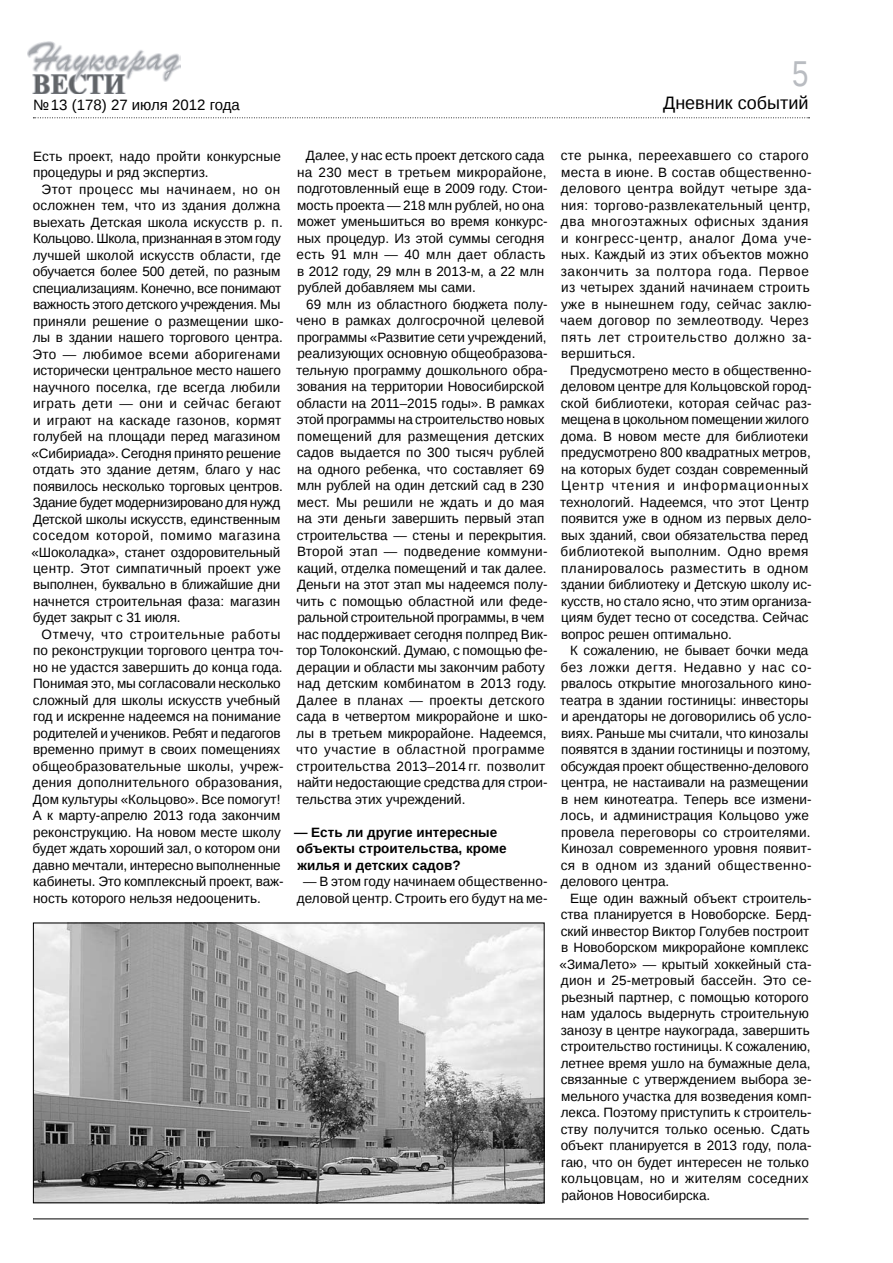
<style>
.page{position:relative;width:893px;height:1263px;background:#fff}
.page>*{position:absolute;margin:0;border:0;box-sizing:border-box;transform-origin:0 0}
.t1{font:36px "Liberation Sans Narrow";color:#b9bcc1}
.t2{font:18px "Liberation Sans";color:#000}
.t3{font:15px "Liberation Sans";color:#000}
.t4{font:13.5px/16.5px "Liberation Sans";color:#000}
.t5{font:13.5px/16.5px "Liberation Sans";letter-spacing:.025em;color:#000}
.t6{font:700 13.5px/16.5px "Liberation Sans";color:#000}
</style>
<div class="page">
<hr style="left:33px;top:1218px;width:775px;height:1px;background:#000">
<img style="left:28px;top:42px;width:153px;height:51px">
<svg style="left:33px;top:117px;width:776px;height:1px"></svg>
<img style="left:35px;top:925px;width:508px;height:276px">
<div style="left:33px;top:923px;width:512px;height:280px;border:1px solid #000"></div>
<p class="t3" style="left:33px;top:96px;width:208px">№ 13 (178) 27 июля 2012 года</p>
<h1 class="t1" style="left:792px;top:53px;width:18px">5</h1>
<h2 class="t2" style="left:663px;top:93px;width:147px">Дневник событий</h2>
<p class="t4" style="left:33px;top:148px;width:249px">Есть проект, надо пройти конкурсные процедуры и ряд экспертиз.</p>
<p class="t4" style="left:32px;top:181px;width:254px;text-indent:10px">Этот процесс мы начинаем, но он осложнен тем, что из здания должна выехать Детская школа искусств р. п.<br>Кольцово. Школа, признанная в этом году лучшей школой искусств области, где обучается более 500 детей, по разным специализациям. Конечно, все понимают важность этого детского учреждения. Мы приняли решение о размещении шко&shy;лы в здании нашего торгового центра.<br>Это — любимое всеми аборигенами исторически центральное место нашего научного поселка, где всегда любили играть дети — они и сейчас бегают и играют на каскаде газонов, кормят голубей на площади перед магазином «Сибириада». Сегодня принято решение отдать это здание детям, благо у нас появилось несколько торговых центров.<br>Здание будет модернизировано для нужд Детской школы искусств, единственным соседом которой, помимо магазина «Шоколадка», станет оздоровительный центр. Этот симпатичный проект уже выполнен, буквально в ближайшие дни начнется строительная фаза: магазин будет закрыт с 31 июля.</p>
<p class="t4" style="left:33px;top:627px;width:252px;text-indent:9px">Отмечу, что строительные работы по реконструкции торгового центра точ&shy;но не удастся завершить до конца года.<br>Понимая это, мы согласовали несколько сложный для школы искусств учебный год и искренне надеемся на понимание родителей и учеников. Ребят и педагогов временно примут в своих помещениях общеобразовательные школы, учреж&shy;дения дополнительного образования, Дом культуры «Кольцово». Все помогут!<br>А к марту-апрелю 2013 года закончим реконструкцию. На новом месте школу будет ждать хороший зал, о котором они давно мечтали, интересно выполненные кабинеты. Это комплексный проект, важ&shy;ность которого нельзя недооценить.</p>
<p class="t4" style="left:297px;top:148px;width:253px;text-indent:9px">Далее, у нас есть проект детского сада на 230 мест в третьем микрорайоне, подготовленный еще в 2009 году. Стои&shy;мость проекта — 218 млн рублей, но она может уменьшиться во время конкурс&shy;ных процедур. Из этой суммы сегодня есть 91 млн — 40 млн дает область в 2012 году, 29 млн в 2013‑м, а 22 млн рублей добавляем мы сами.</p>
<p class="t4" style="left:296px;top:296px;width:253px;text-indent:10px">69 млн из областного бюджета полу&shy;чено в рамках долгосрочной целевой программы «Развитие сети учреждений, реализующих основную общеобразова&shy;тельную программу дошкольного обра&shy;зования на территории Новосибирской области на 2011–2015 годы». В рамках этой программы на строительство новых помещений для размещения детских садов выдается по 300 тысяч рублей на одного ребенка, что составляет 69 млн рублей на один детский сад в 230 мест. Мы решили не ждать и до мая на эти деньги завершить первый этап строительства — стены и перекрытия.<br>Второй этап — подведение коммуни&shy;каций, отделка помещений и так далее.<br>Деньги на этот этап мы надеемся полу&shy;чить с помощью областной или феде&shy;ральной строительной программы, в чем нас поддерживает сегодня полпред Вик&shy;тор Толоконский. Думаю, с помощью фе&shy;дерации и области мы закончим работу над детским комбинатом в 2013 году.<br>Далее в планах — проекты детского сада в четвертом микрорайоне и шко&shy;лы в третьем микрорайоне. Надеемся, что участие в областной программе строительства 2013–2014 гг. позволит найти недостающие средства для строи&shy;тельства этих учреждений.</p>
<p class="t6" style="left:294px;top:824px;width:214px">— Есть ли другие интересные объекты строительства, кроме жилья и детских садов?</p>
<p class="t4" style="left:297px;top:874px;width:252px;text-align:center">— В этом году начинаем общественно&shy;деловой центр. Строить его будут на ме-</p>
<p class="t5" style="left:560px;top:148px;width:253px">сте рынка, переехавшего со старого места в июне. В состав общественно&shy;делового центра войдут четыре зда&shy;ния: торгово-развлекательный центр, два многоэтажных офисных здания и конгресс-центр, аналог Дома уче&shy;ных. Каждый из этих объектов можно закончить за полтора года. Первое из четырех зданий начинаем строить уже в нынешнем году, сейчас заклю&shy;чаем договор по землеотводу. Через пять лет строительство должно за&shy;вершиться.</p>
<p class="t4" style="left:560px;top:362px;width:253px;text-indent:10px">Предусмотрено место в общественно&shy;деловом центре для Кольцовской город&shy;ской библиотеки, которая сейчас раз&shy;мещена в цокольном помещении жилого дома. В новом месте для библиотеки предусмотрено 800 квадратных метров, на которых будет создан современный Центр чтения и информационных технологий. Надеемся, что этот Центр появится уже в одном из первых дело&shy;вых зданий, свои обязательства перед библиотекой выполним. Одно время планировалось разместить в одном здании библиотеку и Детскую школу ис&shy;кусств, но стало ясно, что этим организа&shy;циям будет тесно от соседства. Сейчас вопрос решен оптимально.</p>
<p class="t4" style="left:560px;top:643px;width:253px;text-indent:10px">К сожалению, не бывает бочки меда без ложки дегтя. Недавно у нас со&shy;рвалось открытие многозального кино&shy;театра в здании гостиницы: инвесторы и арендаторы не договорились об усло&shy;виях. Раньше мы считали, что кинозалы появятся в здании гостиницы и поэтому, обсуждая проект общественно-делового центра, не настаивали на размещении в нем кинотеатра. Теперь все измени&shy;лось, и администрация Кольцово уже провела переговоры со строителями.<br>Кинозал современного уровня появит&shy;ся в одном из зданий общественно&shy;делового центра.</p>
<p class="t4" style="left:559px;top:890px;width:254px;text-indent:11px">Еще один важный объект строитель&shy;ства планируется в Новоборске. Берд&shy;ский инвестор Виктор Голубев построит в Новоборском микрорайоне комплекс «ЗимаЛето» — крытый хоккейный ста&shy;дион и 25‑метровый бассейн. Это се&shy;рьезный партнер, с помощью которого нам удалось выдернуть строительную занозу в центре наукограда, завершить строительство гостиницы. К сожалению, летнее время ушло на бумажные дела, связанные с утверждением выбора зе&shy;мельного участка для возведения комп&shy;лекса. Поэтому приступить к строитель&shy;ству получится только осенью. Сдать объект планируется в 2013 году, пола&shy;гаю, что он будет интересен не только кольцовцам, но и жителям соседних районов Новосибирска.</p>
</div>
